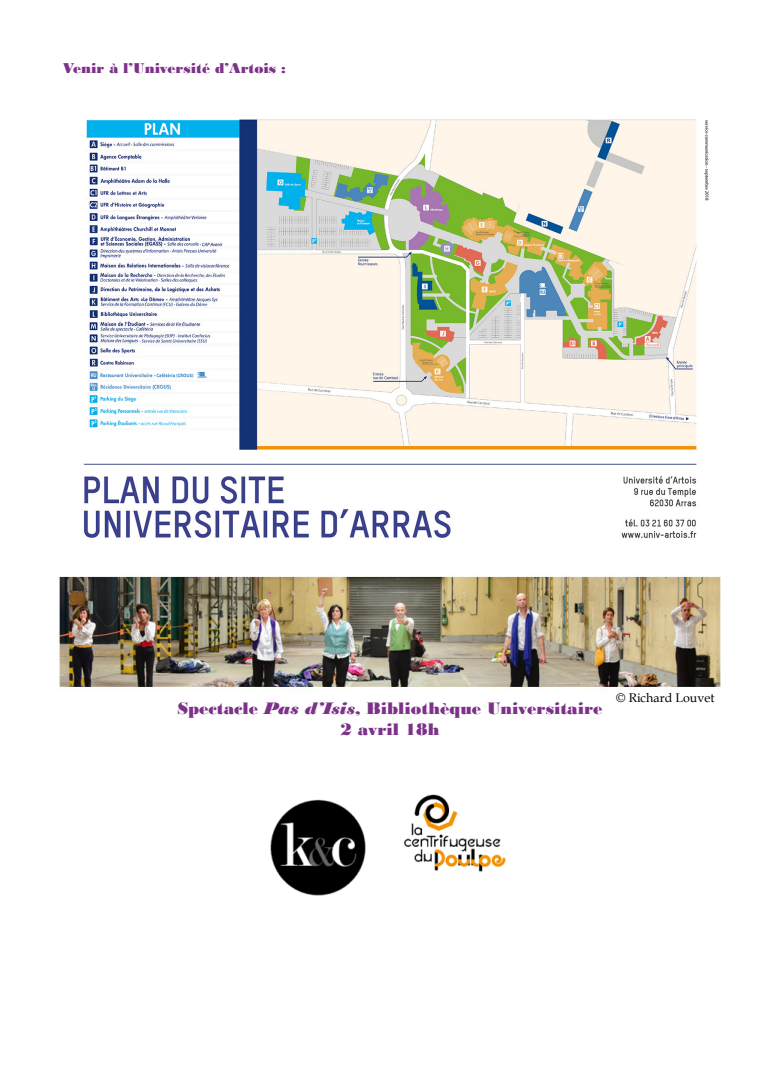
<style>
.page{position:relative;width:780px;height:1088px;background:#fff}
.page>*{position:absolute;margin:0;border:0;box-sizing:border-box;transform-origin:0 0}
.t1{font:17.5px/21px "Bodoni MT Black";color:#7d3289;text-align:center}
.t2{font:15px "Bodoni MT Black";color:#7d3289}
.t3{font:12.5px "Book Antiqua";color:#000}
.s1{font-style:italic}
</style>
<div class="page">
<img style="left:83px;top:119px;width:626px;height:419px">
<img style="left:59px;top:576px;width:662px;height:111px">
<img style="left:270px;top:794px;width:236px;height:102px">
<p class="t2" style="left:63px;top:59px;width:224px">Venir à l’Université d’Artois :</p>
<p class="t1" style="left:177px;top:697px;width:426px">Spectacle <span class="s1">Pas d’Isis</span>, Bibliothèque Universitaire<br>2 avril 18h</p>
<p class="t3" style="left:616px;top:689px;width:100px">© Richard Louvet</p>
</div>
